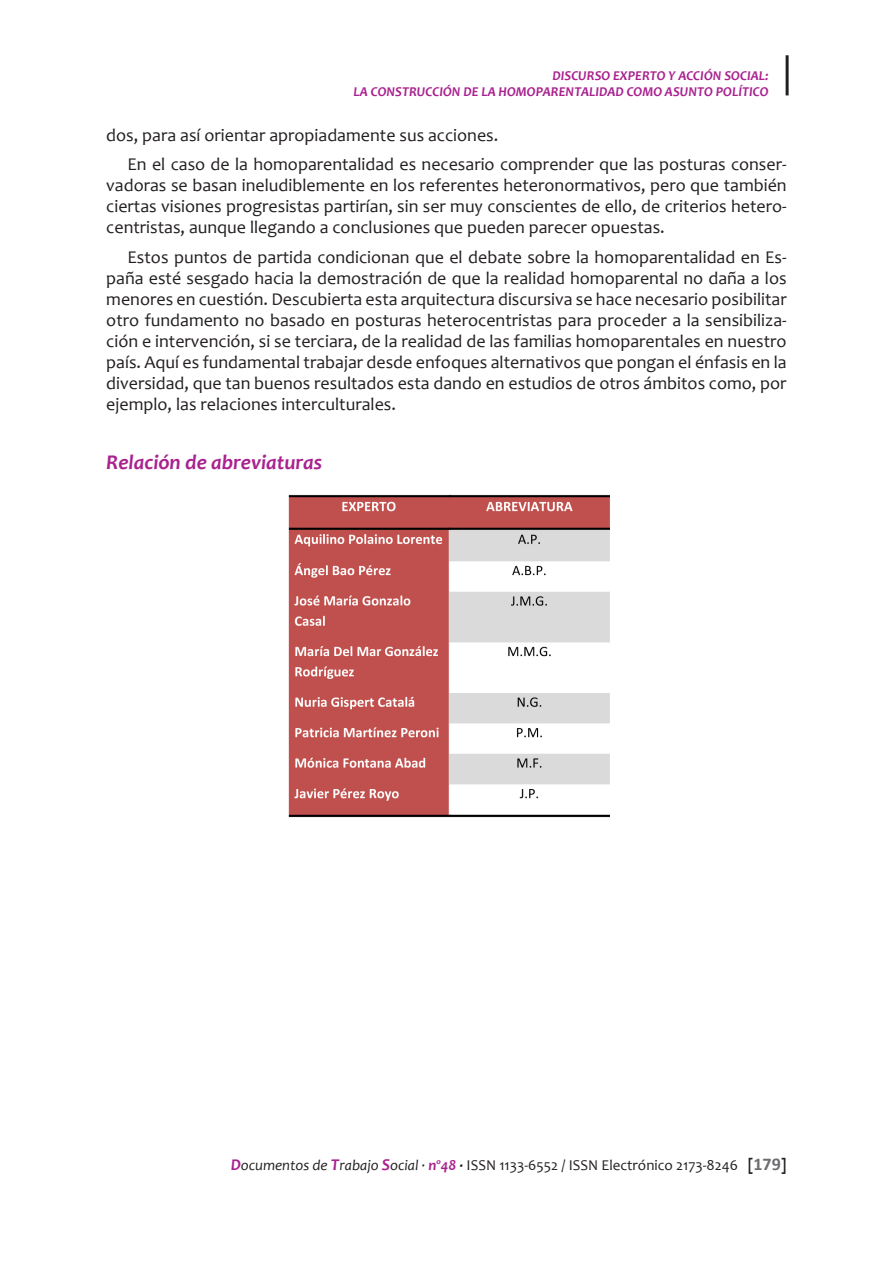
<style>
.page{position:relative;width:893px;height:1263px;background:#fff}
.page>*{position:absolute;margin:0;border:0;box-sizing:border-box;transform-origin:0 0}
.t1{font:italic 700 21px "Candara";color:#a9218e}
.t2{font:18px/21px "Candara";color:#231f20;text-align:justify}
.t3{font:15px "Candara";color:#231f20}
.t4{font:italic 700 13.5px/16.2px "Candara";color:#a9218e;text-align:right}
.s1{font-weight:700;font-style:italic;font-size:16.5px;color:#a9218e}
.s2{font-style:italic}
.s3{font-weight:700;font-style:italic;color:#a9218e}
.s4{font-weight:700;font-style:italic}
.s5{font-weight:700;font-size:16.5px}
.s6{font-family:"Calibri";font-weight:700;font-size:18px;color:#6c6d70}
</style>
<div class="page">
<hr style="left:786px;top:55px;width:3px;height:40px;background:#231f20">
<img style="left:288px;top:494px;width:321px;height:324px">
<p class="t4" style="left:354px;top:67px;width:416px">DISCURSO EXPERTO Y ACCIÓN SOCIAL:<br>LA CONSTRUCCIÓN DE LA HOMOPARENTALIDAD COMO ASUNTO POLÍTICO</p>
<p class="t2" style="left:106px;top:124px;width:393px">dos, para así orientar apropiadamente sus acciones.</p>
<p class="t2" style="left:106px;top:154px;width:682px;text-indent:21px">En el caso de la homoparentalidad es necesario comprender que las posturas conser&shy;vadoras se basan ineludiblemente en los referentes heteronormativos, pero que también ciertas visiones progresistas partirían, sin ser muy conscientes de ello, de criterios hetero&shy;centristas, aunque llegando a conclusiones que pueden parecer opuestas.</p>
<p class="t2" style="left:106px;top:246px;width:682px;text-indent:21px">Estos puntos de partida condicionan que el debate sobre la homoparentalidad en Es&shy;paña esté sesgado hacia la demostración de que la realidad homoparental no daña a los menores en cuestión. Descubierta esta arquitectura discursiva se hace necesario posibilitar otro fundamento no basado en posturas heterocentristas para proceder a la sensibiliza&shy;ción e intervención, si se terciara, de la realidad de las familias homoparentales en nuestro país. Aquí es fundamental trabajar desde enfoques alternativos que pongan el énfasis en la diversidad, que tan buenos resultados esta dando en estudios de otros ámbitos como, por ejemplo, las relaciones interculturales.</p>
<p class="t1" style="left:106px;top:449px;width:217px">Relación de abreviaturas</p>
<p class="t3" style="left:231px;top:1156px;width:557px"><span class="s1">D</span><span class="s2">ocumentos de</span> <span class="s1">T</span><span class="s2">rabajo</span> <span class="s1">S</span><span class="s2">ocial ·</span> <span class="s3">nº48</span> <span class="s4">·</span> ISSN 1133-6552 / ISSN Electrónico 2173-8246 <span class="s5">[</span><span class="s6">179</span><span class="s5">]</span></p>
</div>
